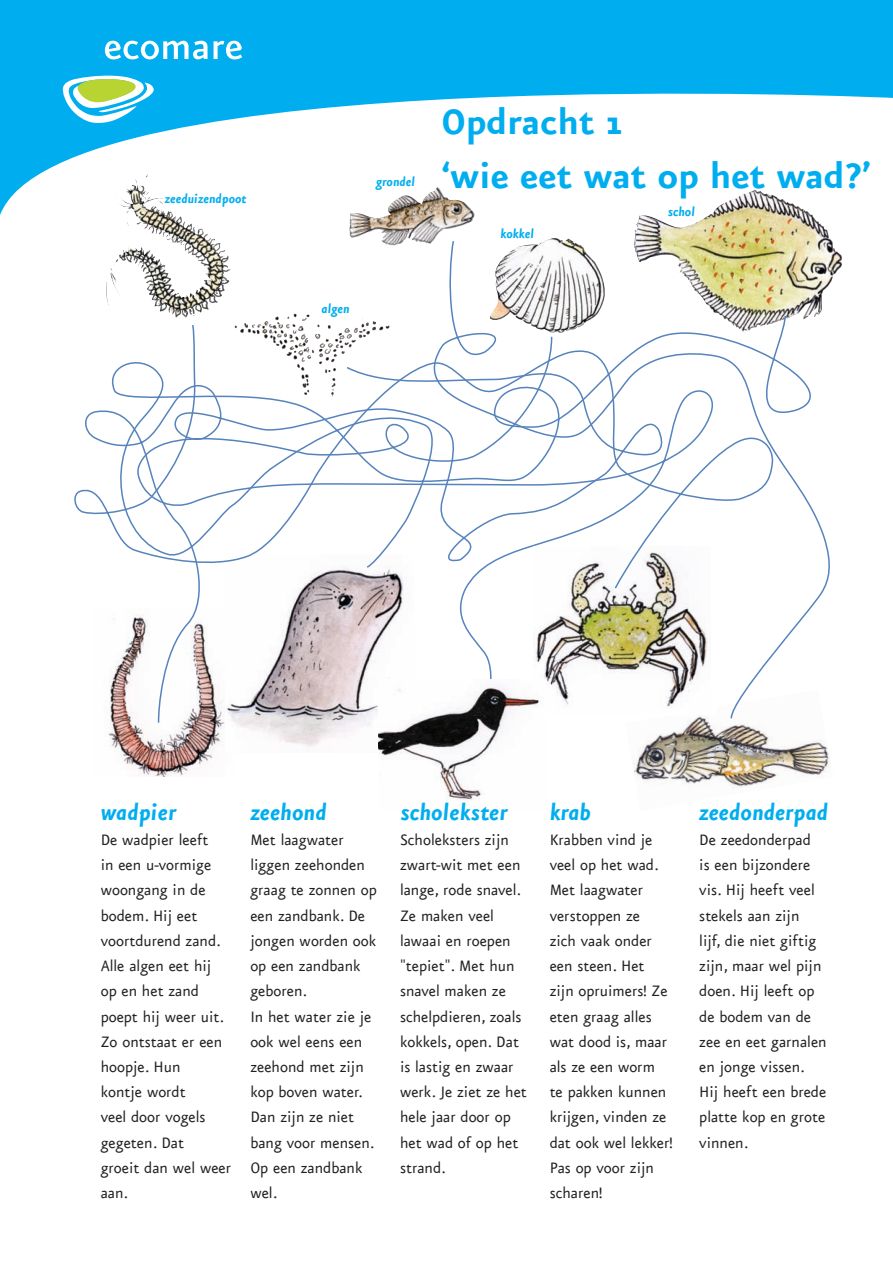
<style>
.page{position:relative;width:893px;height:1263px;background:#fff}
.page>*{position:absolute;margin:0;border:0;box-sizing:border-box;transform-origin:0 0}
.grote_kop{font:700 42px "Eureka Sans";color:#00aeef}
.Normaal{font:italic 700 27px "Eureka Sans";color:#00aeef}
.kleine_kop{font:italic 700 27px "Eureka Sans";color:#00aeef}
.Normaal-2{font:18px/25.2px "Eureka Sans";color:#231f20}
.kleine_kop-2{font:italic 700 15px "Eureka Sans";color:#00aeef}
</style>
<div class="page">
<svg style="left:0;top:0;width:893px;height:215px;fill:#00aeef"></svg>
<svg style="left:62px;top:76px;width:92px;height:48px"></svg>
<svg style="left:105px;top:41px;width:103px;height:18px"></svg>
<svg style="left:214px;top:41px;width:28px;height:18px"></svg>
<img style="left:633px;top:720px;width:196px;height:67px">
<img style="left:112px;top:185px;width:100px;height:116px">
<img style="left:348px;top:187px;width:134px;height:59px">
<img style="left:633px;top:190px;width:218px;height:89px">
<img style="left:108px;top:724px;width:116px;height:52px">
<svg style="left:411px;top:239px;width:421px;height:481px"></svg>
<svg style="left:109px;top:590px;width:563px;height:134px"></svg>
<svg style="left:175px;top:314px;width:657px;height:255px"></svg>
<svg style="left:74px;top:323px;width:701px;height:267px"></svg>
<img style="left:378px;top:680px;width:167px;height:121px">
<p class="kleine_kop-2" style="left:165px;top:190px;width:83px">zeeduizendpoot</p>
<p class="kleine_kop-2" style="left:376px;top:174px;width:41px">grondel</p>
<p class="kleine_kop-2" style="left:322px;top:301px;width:30px">algen</p>
<p class="grote_kop" style="left:441px;top:100px;width:183px">Opdracht 1</p>
<p class="grote_kop" style="left:441px;top:154px;width:431px">‘wie eet wat op het wad?’</p>
<p class="kleine_kop-2" style="left:501px;top:226px;width:35px">kokkel</p>
<p class="kleine_kop-2" style="left:668px;top:204px;width:29px">schol</p>
<p class="kleine_kop" style="left:101px;top:798px;width:77px">wadpier</p>
<p class="Normaal-2" style="left:101px;top:828px;width:125px">De wadpier leeft in een u-vormige woongang in de bodem. Hij eet voortdurend zand.<br>Alle algen eet hij op en het zand poept hij weer uit.<br>Zo ontstaat er een hoopje. Hun</p>
<p class="Normaal-2" style="left:101px;top:1080px;width:106px">kontje wordt veel door vogels gegeten. Dat</p>
<p class="Normaal-2" style="left:101px;top:1155px;width:132px">groeit dan wel weer aan.</p>
<p class="Normaal" style="left:250px;top:798px;width:78px">zeehond</p>
<p class="Normaal-2" style="left:250px;top:828px;width:95px">Met laagwater</p>
<p class="Normaal-2" style="left:250px;top:853px;width:128px">liggen zeehonden graag te zonnen op een zandbank. De jongen worden ook op een zandbank geboren.</p>
<p class="Normaal-2" style="left:250px;top:1004px;width:126px">In het water zie je ook wel eens een zeehond met zijn kop boven water.<br>Dan zijn ze niet bang voor mensen.<br>Op een zandbank wel.</p>
<p class="Normaal" style="left:400px;top:798px;width:109px">scholekster</p>
<p class="Normaal-2" style="left:400px;top:828px;width:128px">Scholeksters zijn zwart-wit met een lange, rode snavel.<br>Ze maken veel lawaai en roepen "tepiet". Met hun snavel maken ze schelpdieren, zoals kokkels, open. Dat is lastig en zwaar werk. Je ziet ze het hele jaar door op het wad of op het strand.</p>
<p class="Normaal" style="left:550px;top:798px;width:43px">krab</p>
<p class="Normaal-2" style="left:550px;top:828px;width:124px">Krabben vind je veel op het wad.<br>Met laagwater verstoppen ze<br>zich vaak onder een steen. Het zijn opruimers! Ze eten graag alles wat dood is, maar als ze een worm te pakken kunnen krijgen, vinden ze dat ook wel lekker!</p>
<p class="Normaal-2" style="left:550px;top:1155px;width:106px">Pas op voor zijn scharen!</p>
<p class="Normaal" style="left:699px;top:798px;width:130px">zeedonderpad</p>
<p class="Normaal-2" style="left:699px;top:828px;width:129px">De zeedonderpad<br>is een bijzondere vis. Hij heeft veel stekels aan zijn<br>lijf, die niet giftig zijn, maar wel pijn doen. Hij leeft op de bodem van de zee en eet garnalen en jonge vissen.<br>Hij heeft een brede platte kop en grote</p>
<p class="Normaal-2" style="left:699px;top:1130px;width:51px">vinnen.</p>
</div>
